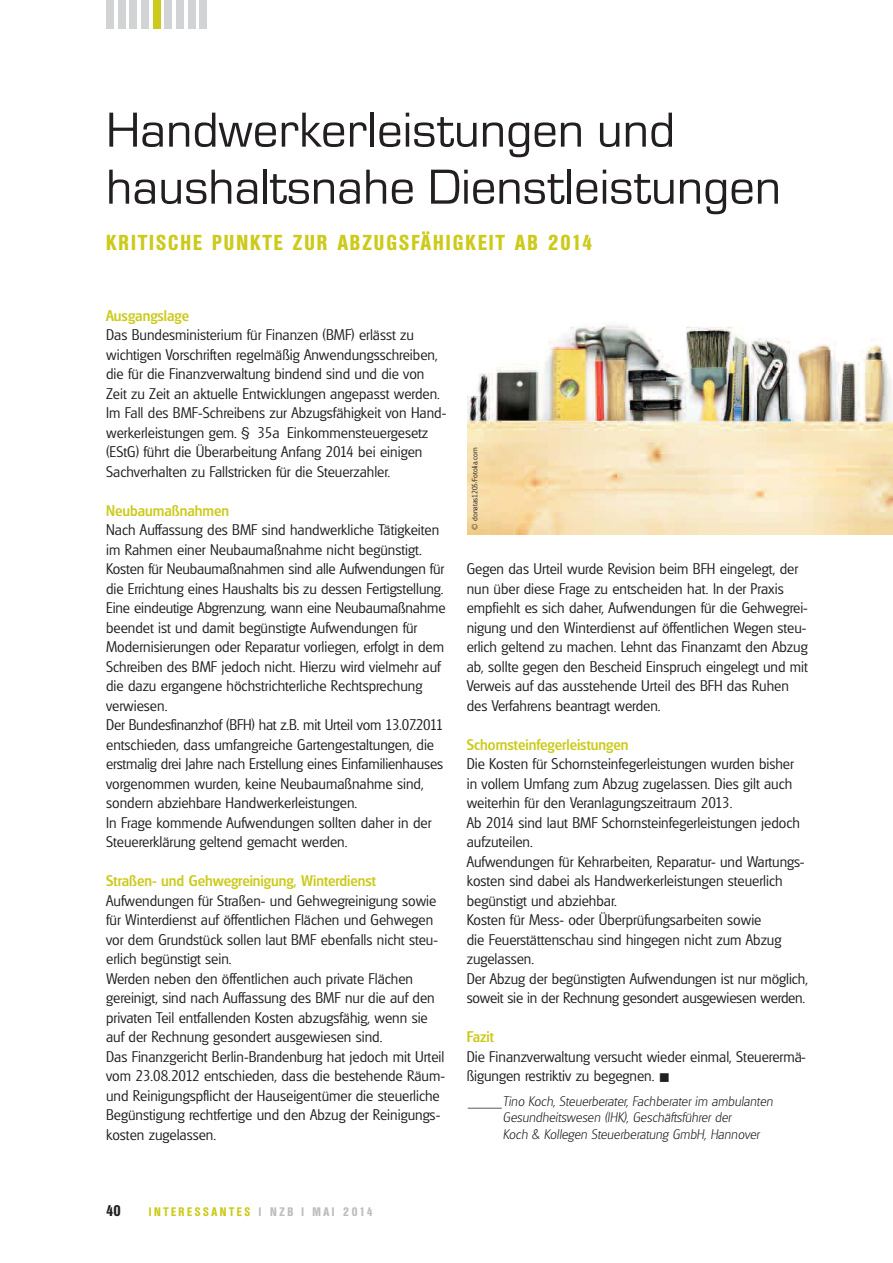
<style>
.page{position:relative;width:893px;height:1263px;background:#fff}
.page>*{position:absolute;margin:0;border:0;box-sizing:border-box;transform-origin:0 0}
.t1{font:51px/57px "Micro Square";color:#231f20}
.t2{font:700 condensed 21px "Olympia";letter-spacing:.1em;color:#ccca1a}
.t3{font:300 15px/19.5px "Glasgow";color:#231f20}
.t4{font:500 15px "Glasgow";color:#ccca1a}
.t5{font:700 condensed 15px "Olympia";color:#231f20}
.t6{font:italic 200 13.5px/16.2px "Glasgow";color:#231f20}
.t7{font:300 13.5px "Glasgow";color:#231f20;scale:2.7 1}
.t8{font:700 condensed 12px "Olympia";letter-spacing:.215em;color:#ccca1a}
.t9{font:300 7.5px "Glasgow";color:#231f20}
.s1{color:#bbbdc0}
</style>
<div class="page">
<div style="left:106px;top:0;width:8px;height:28px;background:#d1d3d4"></div>
<div style="left:118px;top:0;width:8px;height:28px;background:#d1d3d4"></div>
<div style="left:129px;top:0;width:8px;height:28px;background:#d1d3d4"></div>
<div style="left:141px;top:0;width:8px;height:28px;background:#d1d3d4"></div>
<div style="left:153px;top:0;width:7px;height:28px;background:#ccca1a"></div>
<div style="left:164px;top:0;width:8px;height:28px;background:#d1d3d4"></div>
<div style="left:176px;top:0;width:8px;height:28px;background:#d1d3d4"></div>
<div style="left:188px;top:0;width:7px;height:28px;background:#d1d3d4"></div>
<div style="left:199px;top:0;width:8px;height:28px;background:#d1d3d4"></div>
<img style="left:468px;top:325px;width:424px;height:209px">
<h1 class="t1" style="left:106px;top:106px;width:676px">Handwerkerleistungen und haushaltsnahe Dienstleistungen</h1>
<h2 class="t2" style="left:106px;top:235px;width:488px">KRITISCHE PUNKTE ZUR ABZUGSFÄHIGKEIT AB 2014</h2>
<p class="t4" style="left:106px;top:310px;width:85px">Ausgangslage</p>
<p class="t3" style="left:106px;top:327px;width:341px">Das Bundesministerium für Finanzen (BMF) erlässt zu wichtigen Vorschriften regelmäßig Anwendungsschreiben, die für die Finanzverwaltung bindend sind und die von Zeit zu Zeit an aktuelle Entwicklungen angepasst werden.<br>Im Fall des BMF-Schreibens zur Abzugsfähigkeit von Hand&shy;werkerleistungen gem. § 35a Einkommensteuergesetz (EStG) führt die Überarbeitung Anfang 2014 bei einigen Sachverhalten zu Fallstricken für die Steuerzahler.</p>
<p class="t4" style="left:106px;top:505px;width:125px">Neubaumaßnahmen</p>
<p class="t3" style="left:106px;top:522px;width:341px">Nach Auffassung des BMF sind handwerkliche Tätigkeiten im Rahmen einer Neubaumaßnahme nicht begünstigt.<br>Kosten für Neubaumaßnahmen sind alle Aufwendungen für die Errichtung eines Haushalts bis zu dessen Fertigstellung.<br>Eine eindeutige Abgrenzung, wann eine Neubaumaßnahme beendet ist und damit begünstigte Aufwendungen für Modernisierungen oder Reparatur vorliegen, erfolgt in dem Schreiben des BMF jedoch nicht. Hierzu wird vielmehr auf die dazu ergangene höchstrichterliche Rechtsprechung verwiesen.<br>Der Bundesfinanzhof (BFH) hat z.B. mit Urteil vom 13.07.2011 entschieden, dass umfangreiche Gartengestaltungen, die erstmalig drei Jahre nach Erstellung eines Einfamilienhauses vorgenommen wurden, keine Neubaumaßnahme sind, sondern abziehbare Handwerkerleistungen.<br>In Frage kommende Aufwendungen sollten daher in der Steuererklärung geltend gemacht werden.</p>
<p class="t4" style="left:106px;top:876px;width:271px">Straßen- und Gehwegreinigung, Winterdienst</p>
<p class="t3" style="left:106px;top:892px;width:340px">Aufwendungen für Straßen- und Gehwegreinigung sowie für Winterdienst auf öffentlichen Flächen und Gehwegen vor dem Grundstück sollen laut BMF ebenfalls nicht steu&shy;erlich begünstigt sein.<br>Werden neben den öffentlichen auch private Flächen gereinigt, sind nach Auffassung des BMF nur die auf den privaten Teil entfallenden Kosten abzugsfähig, wenn sie auf der Rechnung gesondert ausgewiesen sind.<br>Das Finanzgericht Berlin-Brandenburg hat jedoch mit Urteil vom 23.08.2012 entschieden, dass die bestehende Räum&shy;und Reinigungspflicht der Hauseigentümer die steuerliche Begünstigung rechtfertige und den Abzug der Reinigungs&shy;kosten zugelassen.</p>
<p class="t9" style="left:472px;top:530px;width:84px;rotate:-90deg">© donatas1205/Fotolia.com</p>
<p class="t3" style="left:466px;top:561px;width:343px">Gegen das Urteil wurde Revision beim BFH eingelegt, der nun über diese Frage zu entscheiden hat. In der Praxis empfiehlt es sich daher, Aufwendungen für die Gehwegrei&shy;nigung und den Winterdienst auf öffentlichen Wegen steu&shy;erlich geltend zu machen. Lehnt das Finanzamt den Abzug ab, sollte gegen den Bescheid Einspruch eingelegt und mit Verweis auf das ausstehende Urteil des BFH das Ruhen des Verfahrens beantragt werden.</p>
<p class="t4" style="left:466px;top:739px;width:163px">Schornsteinfegerleistungen</p>
<p class="t3" style="left:466px;top:756px;width:343px">Die Kosten für Schornsteinfegerleistungen wurden bisher in vollem Umfang zum Abzug zugelassen. Dies gilt auch weiterhin für den Veranlagungszeitraum 2013.<br>Ab 2014 sind laut BMF Schornsteinfegerleistungen jedoch aufzuteilen.<br>Aufwendungen für Kehrarbeiten, Reparatur- und Wartungs&shy;kosten sind dabei als Handwerkerleistungen steuerlich begünstigt und abziehbar.<br>Kosten für Mess- oder Überprüfungsarbeiten sowie<br>die Feuerstättenschau sind hingegen nicht zum Abzug zugelassen.<br>Der Abzug der begünstigten Aufwendungen ist nur möglich, soweit sie in der Rechnung gesondert ausgewiesen werden.</p>
<p class="t4" style="left:466px;top:1032px;width:29px">Fazit</p>
<p class="t3" style="left:466px;top:1048px;width:340px">Die Finanzverwaltung versucht wieder einmal, Steuerermä&shy;ßigungen restriktiv zu begegnen.</p>
<p class="t7" style="left:466px;top:1103px;width:15px">—</p>
<p class="t6" style="left:503px;top:1095px;width:271px">Tino Koch, Steuerberater, Fachberater im ambulanten<br>Gesundheitswesen (IHK), Geschäftsführer der<br>Koch &amp; Kollegen Steuerberatung GmbH, Hannover</p>
<p class="t5" style="left:106px;top:1205px;width:16px">40</p>
<p class="t8" style="left:149px;top:1208px;width:225px">INTERESSANTES <span class="s1">| NZB | MAI 2014</span></p>
</div>
